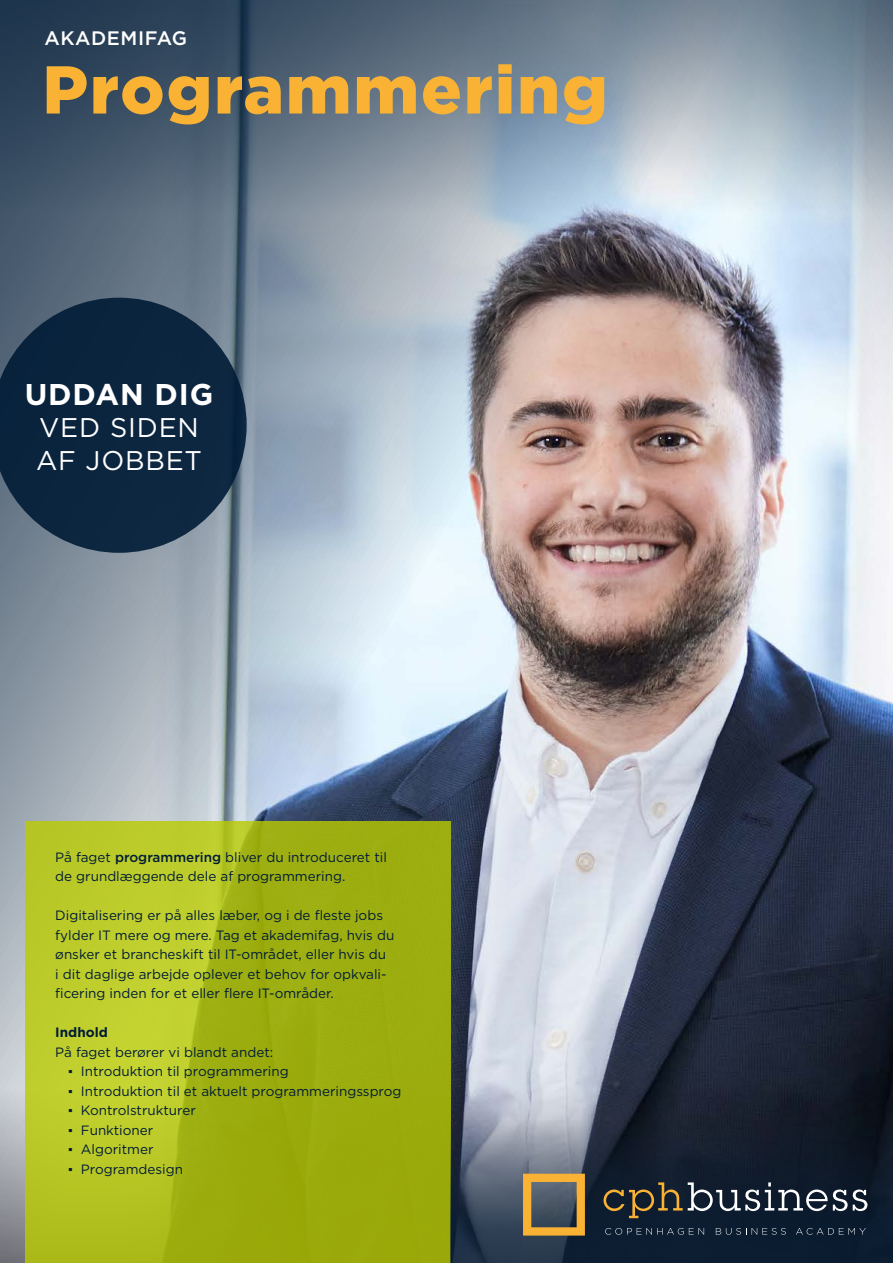
<style>
.page{position:relative;width:893px;height:1263px;background:#fff}
.page>*{position:absolute;margin:0;border:0;box-sizing:border-box;transform-origin:0 0}
.t1{font:900 67.5px "Gotham";letter-spacing:.03em;color:#f9b234}
.t2{font:700 30px "Gotham";letter-spacing:.03em;color:#fff}
.t3{font:27px/32.4px "Gotham";letter-spacing:.03em;color:#fff}
.t4{font:500 19.5px "Gotham";letter-spacing:.03em;color:#fff}
.t5{font:13.5px/19.5px "Gotham";color:#001b36}
.t6{font:700 13.5px "Gotham";color:#001b36}
.s1{font-weight:500}
.s2{font-family:"Arial"}
</style>
<div class="page">
<img style="left:0;top:0;width:893px;height:1263px">
<svg style="left:26px;top:821px;width:425px;height:442px;background:#a8b819"></svg>
<svg style="left:451px;top:1119px;width:442px;height:144px;background:#273344"></svg>
<svg style="left:0;top:298px;width:247px;height:255px;background:#1e364e"></svg>
<svg style="left:603px;top:1182px;width:264px;height:36px;background:#394048"></svg>
<svg style="left:605px;top:1228px;width:99px;height:7px"></svg>
<svg style="left:716px;top:1228px;width:70px;height:7px"></svg>
<svg style="left:796px;top:1228px;width:70px;height:7px"></svg>
<svg style="left:523px;top:1174px;width:62px;height:61px;background:#977e4e"></svg>
<h3 class="t4" style="left:45px;top:26px;width:144px">AKADEMIFAG</h3>
<h1 class="t1" style="left:43px;top:43px;width:567px">Programmering</h1>
<h2 class="t2" style="left:25px;top:374px;width:190px">UDDAN DIG</h2>
<h3 class="t3" style="left:36px;top:411px;width:168px">VED SIDEN<br>AF JOBBET</h3>
<p class="t5" style="left:55px;top:847px;width:333px">På faget <span class="s1">programmering</span> bliver du introduceret til de grundlæggende dele af programmering.</p>
<p class="t5" style="left:55px;top:905px;width:341px">Digitalisering er på alles læber, og i de fleste jobs fylder IT mere og mere. Tag et akademifag, hvis du ønsker et brancheskift til IT-området, eller hvis du<br>i dit daglige arbejde oplever et behov for opkvali&shy;ficering inden for et eller flere IT-områder.</p>
<p class="t6" style="left:55px;top:1023px;width:54px">Indhold</p>
<p class="t5" style="left:55px;top:1042px;width:219px">På faget berører vi blandt andet:</p>
<p class="t5" style="left:68px;top:1061px;width:222px"><span class="s2">▪</span> Introduktion til programmering</p>
<p class="t5" style="left:68px;top:1081px;width:335px"><span class="s2">▪</span> Introduktion til et aktuelt programmeringssprog</p>
<p class="t5" style="left:68px;top:1100px;width:129px"><span class="s2">▪</span> Kontrolstrukturer</p>
<p class="t5" style="left:68px;top:1120px;width:87px"><span class="s2">▪</span> Funktioner</p>
<p class="t5" style="left:68px;top:1139px;width:87px"><span class="s2">▪</span> Algoritmer</p>
<p class="t5" style="left:68px;top:1159px;width:116px"><span class="s2">▪</span> Programdesign</p>
</div>
